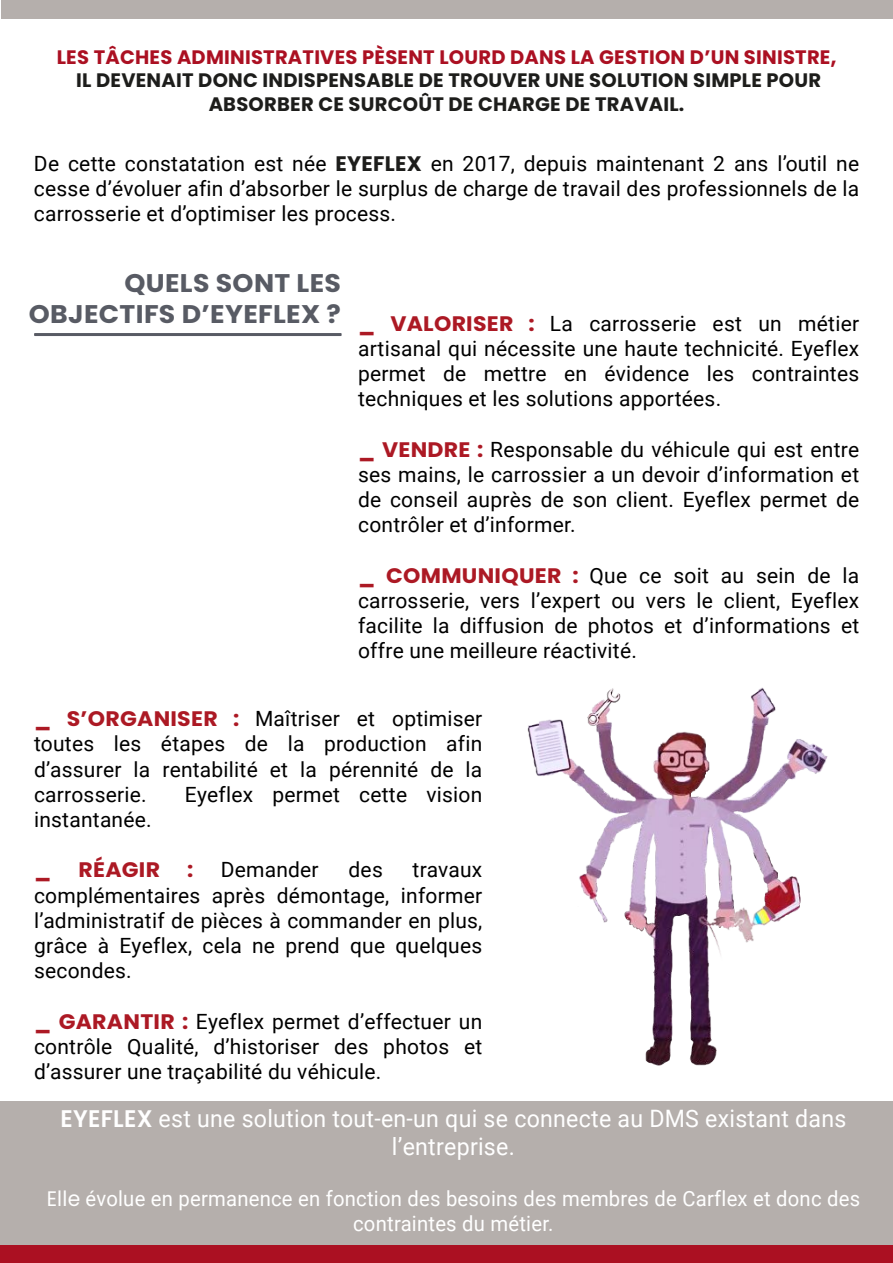
<style>
.page{position:relative;width:893px;height:1263px;background:#fff}
.page>*{position:absolute;margin:0;border:0;box-sizing:border-box;transform-origin:0 0}
.t1{font:700 25.5px/30.6px "Poppins";letter-spacing:.01em;color:#585b64;text-align:right;scale:1.05 1}
.t2{font:24px/28.8px "Roboto";letter-spacing:.01em;color:#fff;text-align:center;scale:.96 1}
.t3{font:21px/25.2px "Roboto";letter-spacing:.01em;color:#000;text-align:justify}
.t4{font:21px/25.2px "Roboto";letter-spacing:.01em;color:#fff;text-align:center;scale:.96 1}
.t5{font:700 21px "Poppins";letter-spacing:.01em;color:#ac1924;scale:1.05 1}
.t6{font:700 19.5px/23.4px "Poppins";letter-spacing:.01em;color:#1d1d1b;text-align:center}
.t7{font:700 19.5px "Poppins";letter-spacing:.01em;color:#ab1022}
.s1{font-family:"Poppins";font-weight:700;color:#1d1d1b}
.s2{font-family:"Poppins";font-weight:700;color:#ac1924}
.s3{font-family:"Poppins";font-weight:600}
.s4{font-family:"Poppins"}
</style>
<div class="page">
<div style="left:0;top:1101px;width:892px;height:144px;background:#b5afac"></div>
<div style="left:1px;top:0;width:892px;height:18px;background:#b5afac"></div>
<div style="left:0;top:1245px;width:893px;height:18px;background:#ab1022"></div>
<hr style="left:34px;top:333px;width:308px;height:3px;background:#585b64">
<img style="left:527px;top:687px;width:301px;height:379px">
<p class="t7" style="left:57px;top:46px;width:781px">LES TÂCHES ADMINISTRATIVES PÈSENT LOURD DANS LA GESTION D’UN SINISTRE,</p>
<p class="t6" style="left:76px;top:69px;width:746px">IL DEVENAIT DONC INDISPENSABLE DE TROUVER UNE SOLUTION SIMPLE POUR<br>ABSORBER CE SURCOÛT DE CHARGE DE TRAVAIL.</p>
<p class="t3" style="left:34px;top:150px;width:827px">De cette constatation est née <span class="s1">EYEFLEX</span> en 2017, depuis maintenant 2 ans l’outil ne cesse d’évoluer afin d’absorber le surplus de charge de travail des professionnels de la carrosserie et d’optimiser les process.</p>
<p class="t1" style="left:29px;top:268px;width:299px">QUELS SONT LES<br>OBJECTIFS D’EYEFLEX ?</p>
<p class="t3" style="left:358px;top:310px;width:503px"><span class="s2">_ VALORISER :</span> La carrosserie est un métier artisanal qui nécessite une haute technicité. Eyeflex permet de mettre en évidence les contraintes techniques et les solutions apportées.</p>
<p class="t3" style="left:358px;top:436px;width:503px"><span class="s2">_ VENDRE :</span> Responsable du véhicule qui est entre ses mains, le carrossier a un devoir d’information et de conseil auprès de son client. Eyeflex permet de contrôler et d’informer.</p>
<p class="t3" style="left:358px;top:562px;width:503px"><span class="s2">_ COMMUNIQUER :</span> Que ce soit au sein de la carrosserie, vers l’expert ou vers le client, Eyeflex facilite la diffusion de photos et d’informations et offre une meilleure réactivité.</p>
<p class="t3" style="left:34px;top:705px;width:450px"><span class="s2">_ S’ORGANISER :</span> Maîtriser et optimiser toutes les étapes de la production afin d’assurer la rentabilité et la pérennité de la carrosserie.</p>
<p class="t3" style="left:185px;top:781px;width:299px">Eyeflex permet cette vision</p>
<p class="t3" style="left:34px;top:806px;width:119px">instantanée.</p>
<p class="t5" style="left:78px;top:858px;width:79px">RÉAGIR</p>
<p class="t5" style="left:187px;top:858px;width:7px">:</p>
<p class="t3" style="left:221px;top:857px;width:100px">Demander</p>
<p class="t3" style="left:349px;top:857px;width:36px">des</p>
<p class="t3" style="left:34px;top:857px;width:450px;text-indent:379px">travaux complémentaires après démontage, informer l’administratif de pièces à commander en plus, grâce à Eyeflex, cela ne prend que quelques secondes.</p>
<p class="t3" style="left:34px;top:1008px;width:450px"><span class="s2">_ GARANTIR :</span> Eyeflex permet d’effectuer un contrôle Qualité, d’historiser des photos et d’assurer une traçabilité du véhicule.</p>
<p class="t5" style="left:34px;top:858px;width:18px">_</p>
<p class="t2" style="left:61px;top:1103px;width:820px"><span class="s3">EYEFLEX</span> est une solution tout-en-un qui se connecte au DMS existant dans l’entreprise.</p>
<p class="t4" style="left:47px;top:1185px;width:849px"><span class="s4">Elle</span> évolue en permanence en fonction des besoins des membres de Carflex et donc des contraintes du métier.</p>
</div>
